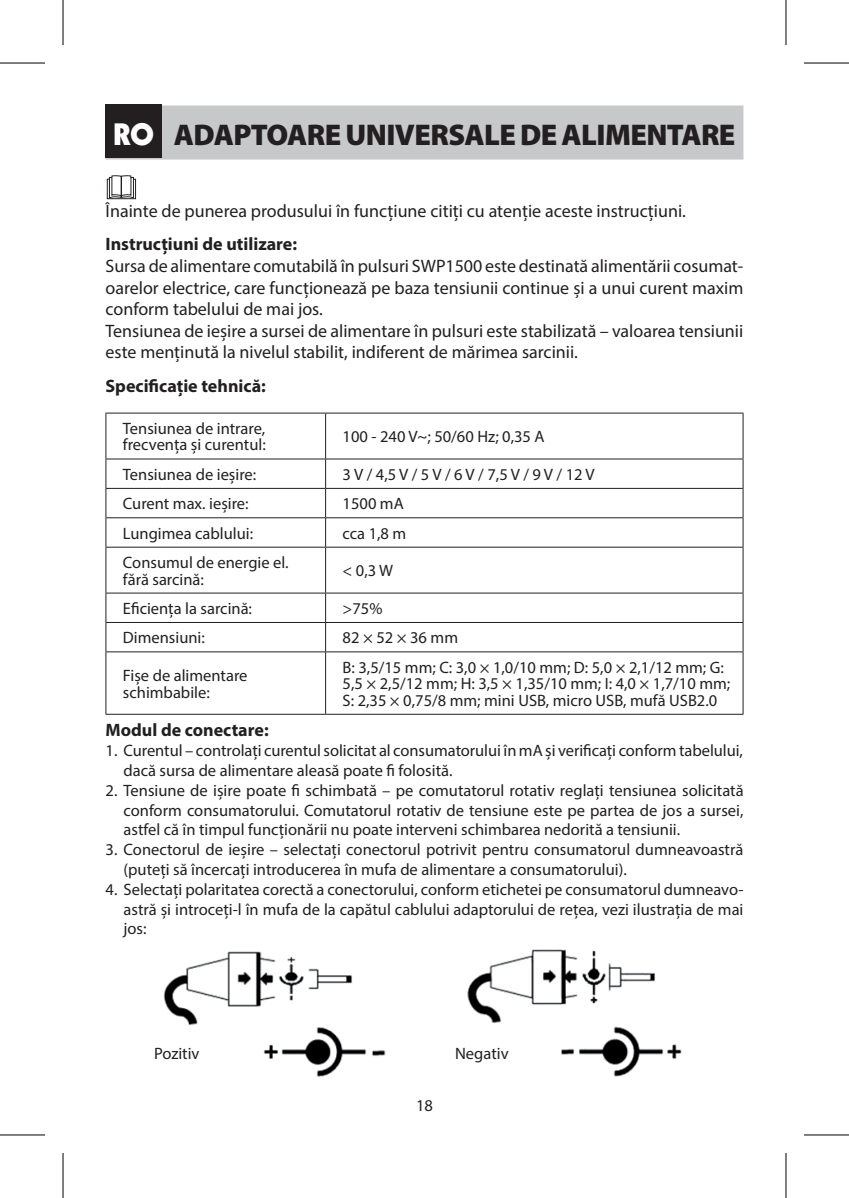
<style>
.page{position:relative;width:849px;height:1198px;background:#fff}
.page>*{position:absolute;margin:0;border:0;box-sizing:border-box;transform-origin:0 0}
.t1{font:900 30px "Myriad Pro";letter-spacing:-.02em;color:#231f20}
.t2{font:900 30px "Kabel LT Std";color:#fff}
.t3{font:18px/21.6px "Myriad Pro";color:#231f20}
.t4{font:700 18px "Myriad Pro";color:#231f20}
.t5{font:16.5px/19.8px "Myriad Pro";color:#231f20}
</style>
<div class="page">
<div style="left:106px;top:105px;width:637px;height:54px;background:#c7c8ca"></div>
<svg style="left:107px;top:175px;width:29px;height:24px"></svg>
<hr style="left:106px;top:412px;width:220px;height:1px;background:#231f20">
<hr style="left:105px;top:413px;width:1px;height:45px;background:#231f20">
<hr style="left:326px;top:412px;width:417px;height:1px;background:#231f20">
<hr style="left:325px;top:413px;width:1px;height:45px;background:#231f20">
<hr style="left:742px;top:413px;width:1px;height:45px;background:#231f20">
<hr style="left:106px;top:458px;width:220px;height:1px;background:#231f20">
<hr style="left:326px;top:458px;width:417px;height:1px;background:#231f20">
<hr style="left:106px;top:488px;width:220px;height:1px;background:#231f20">
<hr style="left:326px;top:488px;width:417px;height:1px;background:#231f20">
<hr style="left:106px;top:517px;width:220px;height:1px;background:#231f20">
<svg style="left:105px;top:459px;width:1px;height:88px"></svg>
<hr style="left:326px;top:517px;width:417px;height:1px;background:#231f20">
<svg style="left:325px;top:459px;width:1px;height:87px"></svg>
<svg style="left:742px;top:459px;width:1px;height:87px"></svg>
<hr style="left:106px;top:546px;width:220px;height:1px;background:#231f20">
<hr style="left:105px;top:547px;width:1px;height:45px;background:#231f20">
<hr style="left:326px;top:546px;width:417px;height:1px;background:#231f20">
<hr style="left:325px;top:547px;width:1px;height:45px;background:#231f20">
<hr style="left:742px;top:547px;width:1px;height:45px;background:#231f20">
<hr style="left:106px;top:592px;width:220px;height:1px;background:#231f20">
<hr style="left:326px;top:592px;width:417px;height:1px;background:#231f20">
<hr style="left:106px;top:622px;width:220px;height:1px;background:#231f20">
<svg style="left:105px;top:593px;width:1px;height:58px"></svg>
<hr style="left:326px;top:622px;width:417px;height:1px;background:#231f20">
<svg style="left:325px;top:593px;width:1px;height:58px"></svg>
<svg style="left:742px;top:593px;width:1px;height:58px"></svg>
<hr style="left:106px;top:651px;width:220px;height:1px;background:#231f20">
<hr style="left:105px;top:652px;width:1px;height:62px;background:#231f20">
<hr style="left:326px;top:651px;width:417px;height:1px;background:#231f20">
<hr style="left:325px;top:652px;width:1px;height:62px;background:#231f20">
<hr style="left:742px;top:652px;width:1px;height:62px;background:#231f20">
<hr style="left:106px;top:713px;width:220px;height:1px;background:#231f20">
<hr style="left:326px;top:713px;width:417px;height:1px;background:#231f20">
<div style="left:106px;top:104px;width:56px;height:54px;background:#231f20"></div>
<img style="left:163px;top:949px;width:519px;height:129px">
<div style="left:154px;top:1040px;width:100px;height:25px;background:#fff"></div>
<div style="left:455px;top:1040px;width:97px;height:24px;background:#fff"></div>
<svg style="left:786px;top:0;width:1px;height:45px"></svg>
<svg style="left:786px;top:1153px;width:1px;height:44px"></svg>
<hr style="left:0;top:62px;width:45px;height:2px;background:#000">
<hr style="left:804px;top:62px;width:45px;height:2px;background:#000">
<hr style="left:0;top:1134px;width:45px;height:1px;background:#000">
<hr style="left:804px;top:1134px;width:45px;height:1px;background:#000">
<hr style="left:62px;top:0;width:2px;height:45px;background:#000">
<hr style="left:62px;top:1152px;width:2px;height:45px;background:#000">
<hr style="left:785px;top:0;width:1px;height:45px;background:#000">
<hr style="left:785px;top:1152px;width:1px;height:45px;background:#000">
<h1 class="t2" style="left:113px;top:115px;width:42px">RO</h1>
<h1 class="t1" style="left:174px;top:115px;width:563px">ADAPTOARE UNIVERSALE DE ALIMENTARE</h1>
<p class="t3" style="left:106px;top:200px;width:582px">Înainte de punerea produsului în funcțiune citiți cu atenție aceste instrucțiuni.</p>
<p class="t4" style="left:106px;top:233px;width:193px">Instrucțiuni de utilizare:</p>
<p class="t3" style="left:106px;top:255px;width:639px">Sursa de alimentare comutabilă în pulsuri SWP1500 este destinată alimentării cosumat&shy;oarelor electrice, care funcționează pe baza tensiunii continue și a unui curent maxim conform tabelului de mai jos.<br>Tensiunea de ieșire a sursei de alimentare în pulsuri este stabilizată – valoarea tensiunii este menținută la nivelul stabilit, indiferent de mărimea sarcinii.</p>
<p class="t4" style="left:106px;top:374px;width:162px">Specificație tehnică:</p>
<p class="t5" style="left:123px;top:420px;width:144px;line-height:16.5px">Tensiunea de intrare, frecvența și curentul:</p>
<p class="t5" style="left:343px;top:426px;width:204px">100 - 240 V~; 50/60 Hz; 0,35 A</p>
<p class="t5" style="left:123px;top:464px;width:135px">Tensiunea de ieșire:</p>
<p class="t5" style="left:343px;top:464px;width:254px">3 V / 4,5 V / 5 V / 6 V / 7,5 V / 9 V / 12 V</p>
<p class="t5" style="left:123px;top:493px;width:127px">Curent max. ieșire:</p>
<p class="t5" style="left:343px;top:493px;width:63px">1500 mA</p>
<p class="t5" style="left:123px;top:523px;width:132px">Lungimea cablului:</p>
<p class="t5" style="left:343px;top:523px;width:65px">cca 1,8 m</p>
<p class="t5" style="left:123px;top:554px;width:167px;line-height:16.5px">Consumul de energie el. fără sarcină:</p>
<p class="t5" style="left:343px;top:560px;width:52px">&lt; 0,3 W</p>
<p class="t5" style="left:123px;top:598px;width:131px">Eficiența la sarcină:</p>
<p class="t5" style="left:343px;top:598px;width:41px">&gt;75%</p>
<p class="t5" style="left:123px;top:627px;width:83px">Dimensiuni:</p>
<p class="t5" style="left:343px;top:627px;width:117px">82 × 52 × 36 mm</p>
<p class="t5" style="left:123px;top:667px;width:126px;line-height:16.5px">Fișe de alimentare schimbabile:</p>
<p class="t5" style="left:343px;top:658px;width:389px;line-height:16.5px">B: 3,5/15 mm; C: 3,0 × 1,0/10 mm; D: 5,0 × 2,1/12 mm; G:<br>5,5 × 2,5/12 mm; H: 3,5 × 1,35/10 mm; I: 4,0 × 1,7/10 mm;<br>S: 2,35 × 0,75/8 mm; mini USB, micro USB, mufă USB2.0</p>
<p class="t4" style="left:106px;top:718px;width:165px">Modul de conectare:</p>
<p class="t5" style="left:124px;top:740px;width:621px;text-indent:-18px">1. Curentul – controlați curentul solicitat al consumatorului în mA și verificați conform tabelului, dacă sursa de alimentare aleasă poate fi folosită.</p>
<p class="t5" style="left:124px;top:780px;width:622px;text-align:justify;text-indent:-18px">2. Tensiune de ișire poate fi schimbată – pe comutatorul rotativ reglați tensiunea solicitată conform consumatorului. Comutatorul rotativ de tensiune este pe partea de jos a sursei, astfel că în timpul funcționării nu poate interveni schimbarea nedorită a tensiunii.</p>
<p class="t5" style="left:124px;top:839px;width:621px;text-indent:-18px">3. Conectorul de ieșire – selectați conectorul potrivit pentru consumatorul dumneavoastră (puteți să încercați introducerea în mufa de alimentare a consumatorului).</p>
<p class="t5" style="left:124px;top:879px;width:621px;text-align:justify;text-indent:-18px">4. Selectați polaritatea corectă a conectorului, conform etichetei pe consumatorul dumneavo&shy;astră și introceți-l în mufa de la capătul cablului adaptorului de rețea, vezi ilustrația de mai jos:</p>
<p class="t5" style="left:154px;top:1043px;width:47px">Pozitiv</p>
<p class="t5" style="left:455px;top:1042px;width:55px">Negativ</p>
<p class="t5" style="left:416px;top:1095px;width:18px">18</p>
</div>
